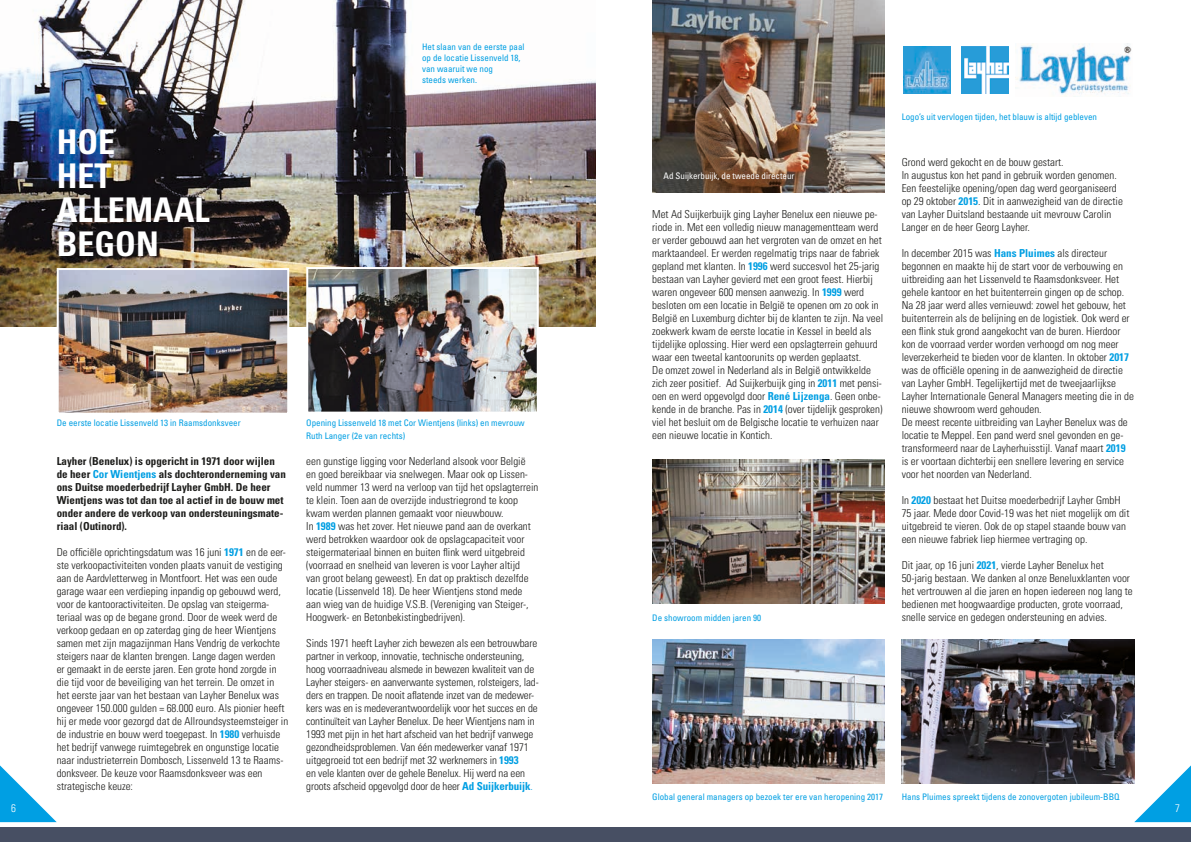
<style>
.page{position:relative;width:1191px;height:842px;background:#fff}
.page>*{position:absolute;margin:0;border:0;box-sizing:border-box;transform-origin:0 0}
.t1{font:700 condensed 34px/34px "Univers";color:#fff}
.t2{font:300 condensed 11px/13px "Univers";color:#1d1d1b}
.t3{font:700 condensed 11px/13px "Univers";color:#1d1d1b}
.t4{font:300 condensed 11px "Univers";color:#fff}
.t5{font:condensed 9px/11px "Univers";color:#009fe3}
.t6{font:condensed 9px "Univers";color:#fff}
.s1{color:#009fe3}
.s2{font-weight:700;color:#009fe3}
</style>
<div class="page">
<img style="left:0;top:0;width:595px;height:326px">
<svg style="left:0;top:765px;width:57px;height:57px"></svg>
<div style="left:0;top:828px;width:1191px;height:14px;background:#474f63"></div>
<svg style="left:1134px;top:765px;width:57px;height:57px"></svg>
<img style="left:309px;top:270px;width:227px;height:141px">
<div style="left:306px;top:267px;width:233px;height:147px;border:2px solid #fff"></div>
<img style="left:60px;top:271px;width:226px;height:141px">
<div style="left:57px;top:268px;width:232px;height:147px;border:2px solid #fff"></div>
<img style="left:652px;top:460px;width:232px;height:144px">
<img style="left:652px;top:0;width:232px;height:193px">
<img style="left:901px;top:639px;width:233px;height:145px">
<img style="left:652px;top:639px;width:232px;height:145px">
<img style="left:961px;top:46px;width:47px;height:47px">
<img style="left:903px;top:46px;width:47px;height:47px">
<img style="left:1015px;top:43px;width:117px;height:53px">
<h1 class="t1" style="left:57px;top:125px;width:154px">HOE<br>HET<br>ALLEMAAL<br>BEGON</h1>
<p class="t5" style="left:422px;top:41px;width:104px">Het slaan van de eerste paal op de locatie Lissenveld 18, van waaruit we nog<br>steeds werken.</p>
<p class="t5" style="left:57px;top:417px;width:185px">De eerste locatie Lissenveld 13 in Raamsdonksveer</p>
<p class="t3" style="left:57px;top:454px;width:231px">Layher (Benelux) is opgericht in 1971 door wijlen de heer <span class="s1">Cor Wientjens</span> als dochteronderneming van ons Duitse moederbedrijf Layher GmbH. De heer Wientjens was tot dan toe al actief in de bouw met onder andere de verkoop van ondersteuningsmate&shy;riaal (Outinord).</p>
<p class="t2" style="left:57px;top:545px;width:233px">De officiële oprichtingsdatum was 16 juni <span class="s2">1971</span> en de eer&shy;ste verkoopactiviteiten vonden plaats vanuit de vestiging aan de Aardvletterweg in Montfoort. Het was een oude garage waar een verdieping inpandig op gebouwd werd, voor de kantooractiviteiten. De opslag van steigerma&shy;teriaal was op de begane grond. Door de week werd de verkoop gedaan en op zaterdag ging de heer Wientjens samen met zijn magazijnman Hans Vendrig de verkochte steigers naar de klanten brengen. Lange dagen werden<br>er gemaakt in de eerste jaren. Een grote hond zorgde in die tijd voor de beveiliging van het terrein. De omzet in het eerste jaar van het bestaan van Layher Benelux was ongeveer 150.000 gulden = 68.000 euro. Als pionier heeft hij er mede voor gezorgd dat de Allroundsysteemsteiger in de industrie en bouw werd toegepast. In <span class="s2">1980</span> verhuisde het bedrijf vanwege ruimtegebrek en ongunstige locatie naar industrieterrein Dombosch, Lissenveld 13 te Raams&shy;donksveer. De keuze voor Raamsdonksveer was een strategische keuze:</p>
<p class="t5" style="left:306px;top:416px;width:220px;line-height:13px">Opening Lissenveld 18 met Cor Wientjens (links) en mevrouw<br>Ruth Langer (2e van rechts)</p>
<p class="t2" style="left:306px;top:454px;width:234px">een gunstige ligging voor Nederland alsook voor België<br>en goed bereikbaar via snelwegen. Maar ook op Lissen&shy;veld nummer 13 werd na verloop van tijd het opslagterrein te klein. Toen aan de overzijde industriegrond te koop kwam werden plannen gemaakt voor nieuwbouw.<br>In <span class="s2">1989</span> was het zover. Het nieuwe pand aan de overkant werd betrokken waardoor ook de opslagcapaciteit voor steigermateriaal binnen en buiten flink werd uitgebreid (voorraad en snelheid van leveren is voor Layher altijd<br>van groot belang geweest). En dat op praktisch dezelfde locatie (Lissenveld 18). De heer Wientjens stond mede aan wieg van de huidige V.S.B. (Vereniging van Steiger-, Hoogwerk- en Betonbekistingbedrijven).</p>
<p class="t2" style="left:306px;top:637px;width:234px">Sinds 1971 heeft Layher zich bewezen als een betrouwbare partner in verkoop, innovatie, technische ondersteuning, hoog voorraadniveau alsmede in bewezen kwaliteit van de Layher steigers- en aanverwante systemen, rolsteigers, lad&shy;ders en trappen. De nooit aflatende inzet van de medewer&shy;kers was en is medeverantwoordelijk voor het succes en de continuïteit van Layher Benelux. De heer Wientjens nam in 1993 met pijn in het hart afscheid van het bedrijf vanwege gezondheidsproblemen. Van één medewerker vanaf 1971 uitgegroeid tot een bedrijf met 32 werknemers in <span class="s2">1993<br></span>en vele klanten over de gehele Benelux. Hij werd na een groots afscheid opgevolgd door de heer <span class="s2">Ad Suijkerbuijk</span><span class="s1">.</span></p>
<p class="t6" style="left:663px;top:170px;width:132px">Ad Suijkerbuijk, de tweede directeur</p>
<p class="t2" style="left:652px;top:208px;width:232px">Met Ad Suijkerbuijk ging Layher Benelux een nieuwe pe&shy;riode in. Met een volledig nieuw managementteam werd er verder gebouwd aan het vergroten van de omzet en het marktaandeel. Er werden regelmatig trips naar de fabriek gepland met klanten. In <span class="s2">1996</span> werd succesvol het 25-jarig bestaan van Layher gevierd met een groot feest. Hierbij waren ongeveer 600 mensen aanwezig. In <span class="s2">1999</span> werd besloten om een locatie in België te openen om zo ook in België en Luxemburg dichter bij de klanten te zijn. Na veel zoekwerk kwam de eerste locatie in Kessel in beeld als tijdelijke oplossing. Hier werd een opslagterrein gehuurd waar een tweetal kantoorunits op werden geplaatst.<br>De omzet zowel in Nederland als in België ontwikkelde zich zeer positief. Ad Suijkerbuijk ging in <span class="s2">2011</span> met pensi&shy;oen en werd opgevolgd door <span class="s2">René Lijzenga</span>. Geen onbe&shy;kende in de branche. Pas in <span class="s2">2014</span> (over tijdelijk gesproken) viel het besluit om de Belgische locatie te verhuizen naar een nieuwe locatie in Kontich.</p>
<p class="t5" style="left:652px;top:612px;width:110px">De showroom midden jaren 90</p>
<p class="t5" style="left:901px;top:111px;width:197px">Logo’s uit vervlogen tijden, het blauw is altijd gebleven</p>
<p class="t2" style="left:901px;top:156px;width:223px">Grond werd gekocht en de bouw gestart.<br>In augustus kon het pand in gebruik worden genomen.<br>Een feestelijke opening/open dag werd georganiseerd op 29 oktober <span class="s2">2015</span>. Dit in aanwezigheid van de directie van Layher Duitsland bestaande uit mevrouw Carolin Langer en de heer Georg Layher.</p>
<p class="t2" style="left:901px;top:247px;width:234px">In december 2015 was <span class="s2">Hans Pluimes</span> als directeur begonnen en maakte hij de start voor de verbouwing en uitbreiding aan het Lissenveld te Raamsdonksveer. Het gehele kantoor en het buitenterrein gingen op de schop.<br>Na 28 jaar werd alles vernieuwd: zowel het gebouw, het buitenterrein als de belijning en de logistiek. Ook werd er een flink stuk grond aangekocht van de buren. Hierdoor kon de voorraad verder worden verhoogd om nog meer leverzekerheid te bieden voor de klanten. In oktober <span class="s2">2017 </span>was de officiële opening in de aanwezigheid de directie van Layher GmbH. Tegelijkertijd met de tweejaarlijkse Layher Internationale General Managers meeting die in de nieuwe showroom werd gehouden.<br>De meest recente uitbreiding van Layher Benelux was de locatie te Meppel. Een pand werd snel gevonden en ge&shy;transformeerd naar de Layherhuisstijl. Vanaf maart <span class="s2">2019 </span>is er voortaan dichterbij een snellere levering en service voor het noorden van Nederland.</p>
<p class="t2" style="left:901px;top:494px;width:229px">In <span class="s2">2020</span> bestaat het Duitse moederbedrijf Layher GmbH 75 jaar. Mede door Covid-19 was het niet mogelijk om dit uitgebreid te vieren. Ook de op stapel staande bouw van een nieuwe fabriek liep hiermee vertraging op.</p>
<p class="t2" style="left:901px;top:559px;width:232px">Dit jaar, op 16 juni <span class="s2">2021</span>, vierde Layher Benelux het 50-jarig bestaan. We danken al onze Beneluxklanten voor het vertrouwen al die jaren en hopen iedereen nog lang te bedienen met hoogwaardige producten, grote voorraad, snelle service en gedegen ondersteuning en advies.</p>
<p class="t5" style="left:652px;top:791px;width:232px">Global general managers op bezoek ter ere van heropening 2017</p>
<p class="t5" style="left:901px;top:791px;width:219px">Hans Pluimes spreekt tijdens de zonovergoten jubileum-BBQ</p>
<p class="t4" style="left:11px;top:801px;width:6px">6</p>
<p class="t4" style="left:1175px;top:801px;width:6px">7</p>
</div>
